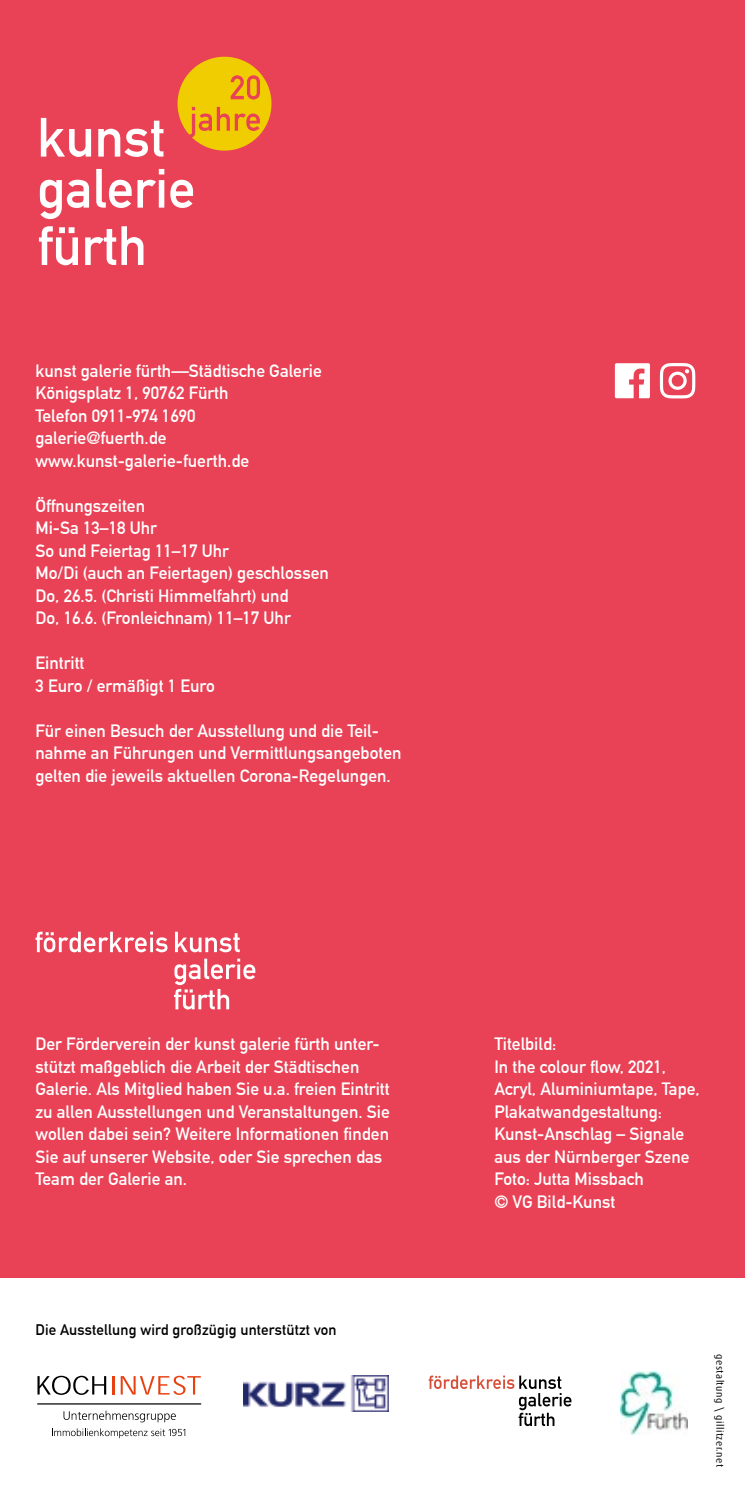
<style>
.page{position:relative;width:745px;height:1489px;background:#fff}
.page>*{position:absolute;margin:0;border:0;box-sizing:border-box;transform-origin:0 0}
.t1{font:700 54.25px/51px "DIN Alternate";color:#fff}
.t2{font:700 17.5px/22.5px "DIN Alternate";color:#fff}
.t3{font:700 15px "DIN Alternate";letter-spacing:.01em;color:#000}
.t4{font:10px "Dax Offc Pro";letter-spacing:.05em;color:#000}
</style>
<div class="page">
<div style="left:0;top:0;width:744px;height:1277px;background:#e94256"></div>
<svg style="left:52px;top:1428px;width:133px;height:9px"></svg>
<svg style="left:63px;top:1410px;width:113px;height:12px"></svg>
<hr style="left:37px;top:1403px;width:164px;height:1px;background:#000">
<svg style="left:37px;top:1375px;width:69px;height:19px"></svg>
<svg style="left:112px;top:1376px;width:2px;height:18px"></svg>
<svg style="left:121px;top:1375px;width:80px;height:19px"></svg>
<img style="left:620px;top:1371px;width:67px;height:63px">
<svg style="left:428px;top:1375px;width:143px;height:50px"></svg>
<img style="left:243px;top:1375px;width:145px;height:36px">
<img style="left:614px;top:363px;width:35px;height:35px">
<svg style="left:174px;top:958px;width:81px;height:51px"></svg>
<svg style="left:175px;top:931px;width:64px;height:21px"></svg>
<svg style="left:35px;top:931px;width:132px;height:21px"></svg>
<div style="left:177px;top:57px;width:94px;height:94px;background:#efcd00;border-radius:50%"></div>
<svg style="left:189px;top:107px;width:71px;height:30px"></svg>
<svg style="left:230px;top:75px;width:30px;height:24px"></svg>
<h1 class="t1" style="left:37px;top:108px;width:159px">kunst galerie</h1>
<h1 class="t1" style="left:37px;top:217px;width:111px">fürth</h1>
<p class="t2" style="left:35px;top:358px;width:288px">kunst galerie fürth—Städtische Galerie<br>Königsplatz 1, 90762 Fürth<br>Telefon 0911-974 1690 galerie@fuerth.de www.kunst-galerie-fuerth.de</p>
<p class="t2" style="left:35px;top:493px;width:295px">Öffnungszeiten<br>Mi-Sa 13–18 Uhr<br>So und Feiertag 11–17 Uhr<br>Mo/Di (auch an Feiertagen) geschlossen<br>Do, 26.5. (Christi Himmelfahrt) und<br>Do, 16.6. (Fronleichnam) 11–17 Uhr</p>
<p class="t2" style="left:35px;top:650px;width:181px">Eintritt<br>3 Euro / ermäßigt 1 Euro</p>
<p class="t2" style="left:35px;top:718px;width:367px">Für einen Besuch der Ausstellung und die Teil&shy;nahme an Führungen und Vermittlungsangeboten gelten die jeweils aktuellen Corona-Regelungen.</p>
<p class="t2" style="left:35px;top:1031px;width:355px">Der Förderverein der kunst galerie fürth unter&shy;stützt maßgeblich die Arbeit der Städtischen Galerie. Als Mitglied haben Sie u.a. freien Eintritt zu allen Ausstellungen und Veranstaltungen. Sie wollen dabei sein? Weitere Informationen finden Sie auf unserer Website, oder Sie sprechen das Team der Galerie an.</p>
<p class="t3" style="left:35px;top:1317px;width:302px">Die Ausstellung wird großzügig unterstützt von</p>
<p class="t2" style="left:494px;top:1031px;width:207px">Titelbild:<br>In the colour flow, 2021,<br>Acryl, Aluminiumtape, Tape,<br>Plakatwandgestaltung:<br>Kunst-Anschlag – Signale aus der Nürnberger Szene<br>Foto: Jutta Missbach<br>© VG Bild-Kunst</p>
<p class="t4" style="left:726px;top:1353px;width:115px;rotate:90deg">gestaltung \ gillitzer.net</p>
</div>
